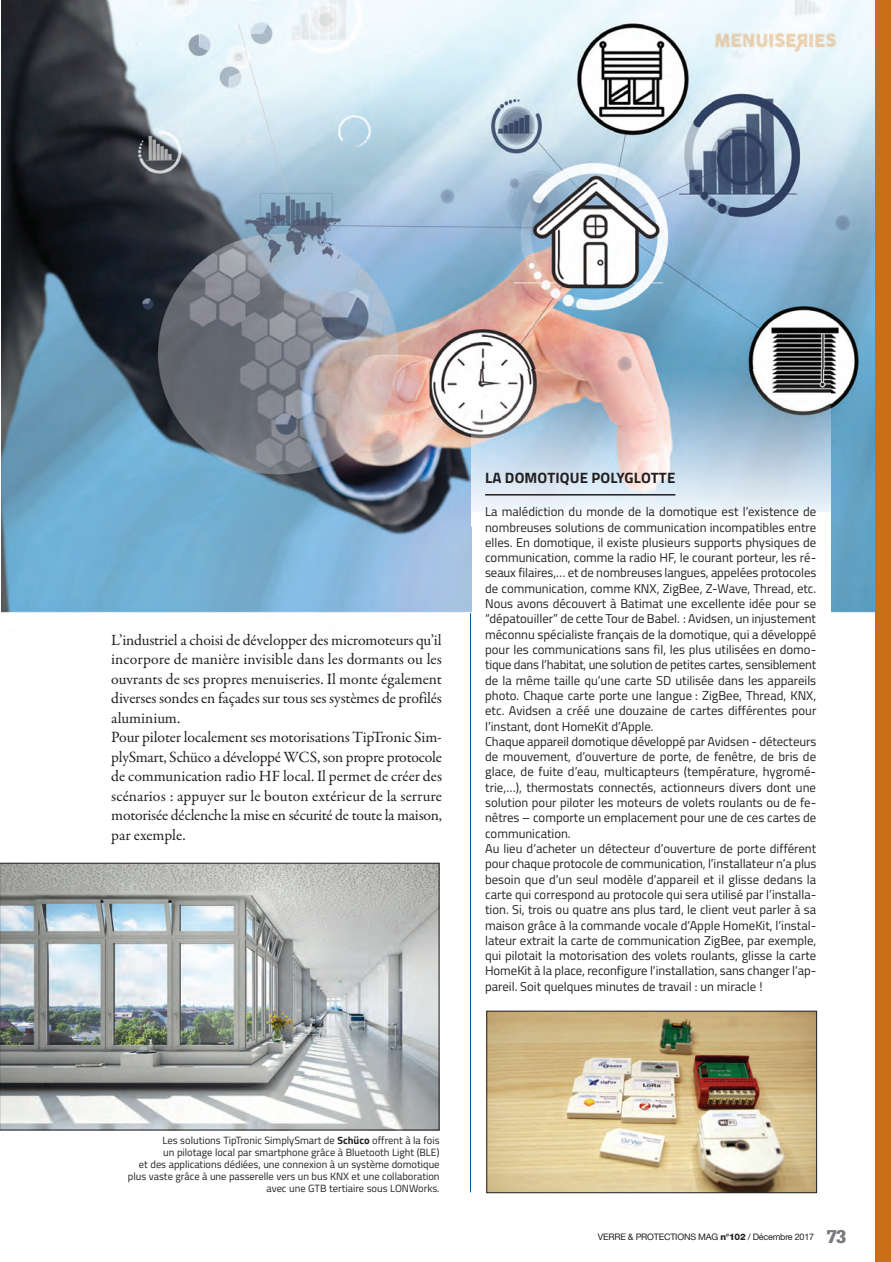
<style>
.page{position:relative;width:891px;height:1262px;background:#fff}
.page>*{position:absolute;margin:0;border:0;box-sizing:border-box;transform-origin:0 0}
.t1{font:15.75px/19.5px "Garamond Premr Pro";letter-spacing:-.01em;color:#231f20}
.t2{font:700 15px "Titillium";letter-spacing:.01em;color:#231f20}
.t3{font:12.75px/15.3px "Titillium";color:#231f20}
.t4{font:10.5px/12px "Titillium";color:#231f20;text-align:right}
.t5{font:9px "Helvetica Neue LT Std";letter-spacing:-.025em;color:#231f20}
.s1{font-weight:700}
.s2{font-weight:800}
.s3{font-family:"Glypha LT Std";font-weight:900;font-size:18px;color:#787a7d}
</style>
<div class="page">
<img style="left:1px;top:0;width:873px;height:613px">
<div style="left:874px;top:0;width:16px;height:1261px;background:#ca6e17"></div>
<img style="left:714px;top:30px;width:127px;height:23px">
<img style="left:471px;top:369px;width:359px;height:143px">
<div style="left:471px;top:512px;width:359px;height:106px;background:#fff"></div>
<hr style="left:485px;top:494px;width:190px;height:1px;background:#231f20">
<img style="left:488px;top:1012px;width:326px;height:179px">
<div style="left:486px;top:1010px;width:330px;height:183px;border:1px solid #231f20"></div>
<hr style="left:470px;top:613px;width:1px;height:579px;background:#005495">
<img style="left:2px;top:864px;width:435px;height:264px">
<div style="left:0;top:862px;width:439px;height:268px;border:1px solid #231f20"></div>
<p class="t1" style="left:111px;top:631px;width:332px">L’industriel a choisi de développer des micromoteurs qu’il incorpore de manière invisible dans les dormants ou les ouvrants de ses propres menuiseries. Il monte également diverses sondes en façades sur tous ses systèmes de profilés aluminium.<br>Pour piloter localement ses motorisations TipTronic Sim&shy;plySmart, Schüco a développé WCS, son propre protocole de communication radio HF local. Il permet de créer des scénarios : appuyer sur le bouton extérieur de la serrure motorisée déclenche la mise en sécurité de toute la maison, par exemple.</p>
<p class="t2" style="left:485px;top:472px;width:191px">LA DOMOTIQUE POLYGLOTTE</p>
<p class="t3" style="left:485px;top:505px;width:333px">la malédiction du monde de la domotique est l’existence de nombreuses solutions de communication incompatibles entre elles. en domotique, il existe plusieurs supports physiques de communication, comme la radio HF, le courant porteur, les ré&shy;seaux filaires,… et de nombreuses langues, appelées protocoles de communication, comme KnX, Zigbee, Z-Wave, thread, etc. nous avons découvert à batimat une excellente idée pour se “dépatouiller” de cette tour de babel. : avidsen, un injustement méconnu spécialiste français de la domotique, qui a développé pour les communications sans fil, les plus utilisées en domo&shy;tique dans l’habitat, une solution de petites cartes, sensiblement de la même taille qu’une carte Sd utilisée dans les appareils photo. chaque carte porte une langue : Zigbee, thread, KnX, etc. avidsen a créé une douzaine de cartes différentes pour l’instant, dont HomeKit d’apple.<br>chaque appareil domotique développé par avidsen - détecteurs de mouvement, d’ouverture de porte, de fenêtre, de bris de glace, de fuite d’eau, multicapteurs (température, hygromé&shy;trie,…), thermostats connectés, actionneurs divers dont une solution pour piloter les moteurs de volets roulants ou de fe&shy;nêtres – comporte un emplacement pour une de ces cartes de communication.<br>au lieu d’acheter un détecteur d’ouverture de porte différent pour chaque protocole de communication, l’installateur n’a plus besoin que d’un seul modèle d’appareil et il glisse dedans la carte qui correspond au protocole qui sera utilisé par l’installa&shy;tion. Si, trois ou quatre ans plus tard, le client veut parler à sa maison grâce à la commande vocale d’apple HomeKit, l’instal&shy;lateur extrait la carte de communication Zigbee, par exemple, qui pilotait la motorisation des volets roulants, glisse la carte HomeKit à la place, reconfigure l’installation, sans changer l’ap&shy;pareil. Soit quelques minutes de travail : un miracle !</p>
<p class="t4" style="left:128px;top:1135px;width:313px">les solutions tiptronic SimplySmart de <span class="s1">Schüco</span> offrent à la fois<br>un pilotage local par smartphone grâce à bluetooth light (ble)<br>et des applications dédiées, une connexion à un système domotique plus vaste grâce à une passerelle vers un bus KnX et une collaboration avec une Gtb tertiaire sous lonWorks.</p>
<p class="t5" style="left:597px;top:1233px;width:250px">VERRE &amp; PROTECTIONS MAG <span class="s2">n°102</span> / Décembre 2017 <span class="s3">73</span></p>
</div>
